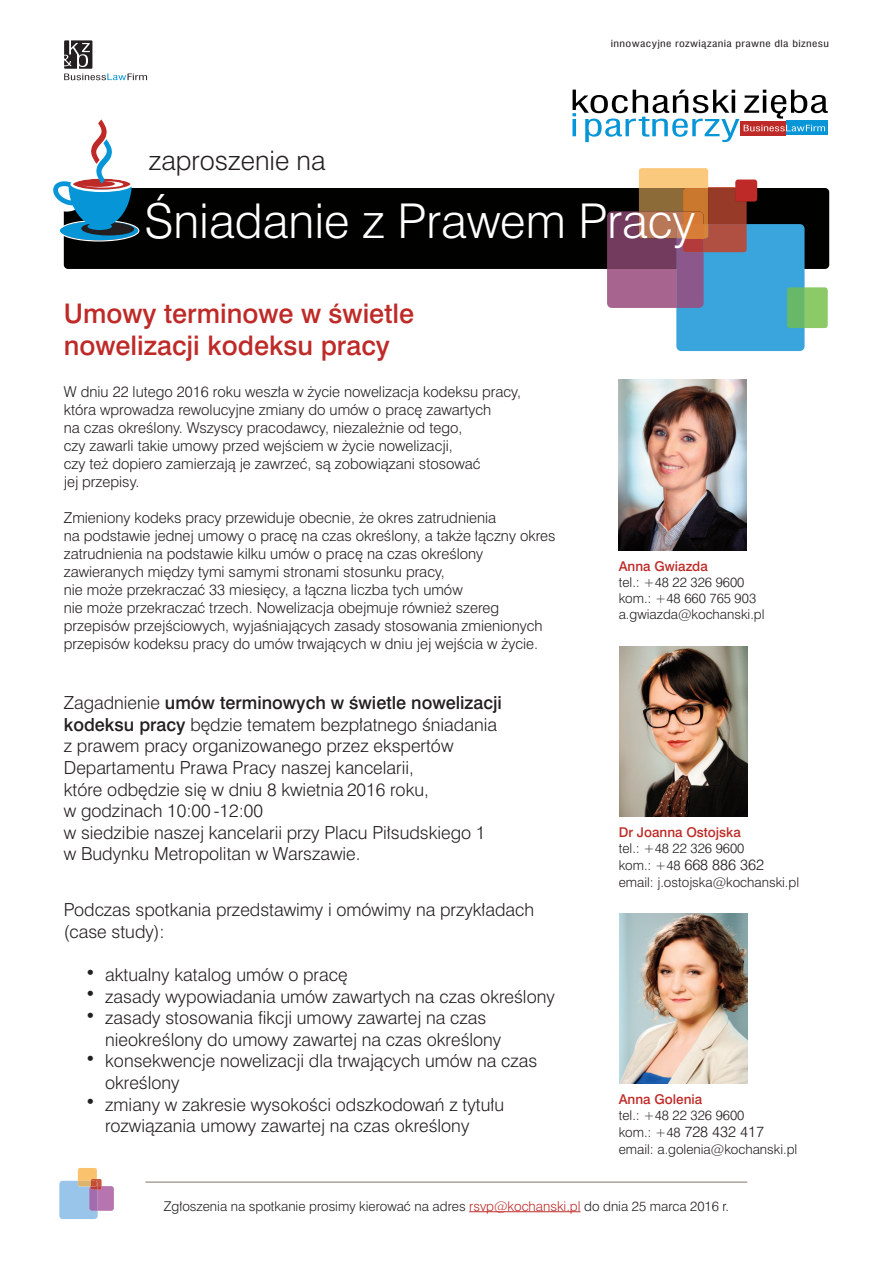
<style>
.page{position:relative;width:893px;height:1263px;background:#fff}
.page>*{position:absolute;margin:0;border:0;box-sizing:border-box;transform-origin:0 0}
.t1{font:48px "Swis 721 Lt EU";color:#fff}
.t2{font:27px/32.4px "Swis 721 Md EU";color:#be2a27}
.t3{font:27px "Swis 721 Lt EU";color:#231f20}
.t4{font:18px/21.6px "Swis 721 Lt EU";color:#231f20}
.t5{font:18px "Swis 721 Md EU";color:#231f20}
.t6{font:15px/18px "Swis 721 Lt EU";color:#231f20}
.t7{font:13.5px/16.2px "Swis 721 Lt EU";color:#231f20}
.t8{font:13.5px "Swis 721 Md EU";color:#be2a27}
.t9{font:9.6px "Swis 721 Cn EU";letter-spacing:.03em;color:#231f20;scale:1.25 1}
.s1{font-family:"Swis 721 Lt EU"}
.s2{font-family:"Swis 721 Md EU"}
.s3{font-size:13.5px}
.s4{color:#be2a27}
</style>
<div class="page">
<div style="left:64px;top:188px;width:765px;height:81px;background:#010100;border-radius:4px"></div>
<div style="left:735px;top:180px;width:22px;height:22px;background:#be2a27;border-radius:3px"></div>
<div style="left:676px;top:224px;width:128px;height:127px;background:#3aa5dd;border-radius:5px"></div>
<svg style="left:787px;top:287px;width:41px;height:41px;background:#7dc26b"></svg>
<svg style="left:607px;top:168px;width:140px;height:140px"></svg>
<div style="left:683px;top:224px;width:21px;height:14px;background:#d87d37"></div>
<svg style="left:64px;top:40px;width:83px;height:40px"></svg>
<img style="left:619px;top:380px;width:127px;height:170px">
<img style="left:619px;top:646px;width:128px;height:170px">
<img style="left:619px;top:913px;width:128px;height:170px">
<hr style="left:469px;top:1211px;width:112px;height:1px;background:#be2a27">
<svg style="left:59px;top:1168px;width:55px;height:51px"></svg>
<svg style="left:572px;top:90px;width:256px;height:52px"></svg>
<hr style="left:145px;top:1181px;width:602px;height:2px;background:#aba39b">
<svg style="left:53px;top:178px;width:86px;height:64px"></svg>
<h2 class="t3" style="left:149px;top:144px;width:178px">zaproszenie na</h2>
<p class="t9" style="left:611px;top:37px;width:176px">innowacyjne rozwiązania prawne dla biznesu</p>
<h1 class="t1" style="left:144px;top:192px;width:552px">Śniadanie z Prawem Pracy</h1>
<h2 class="t2" style="left:64px;top:299px;width:352px">Umowy terminowe w świetle nowelizacji kodeksu pracy</h2>
<p class="t6" style="left:64px;top:383px;width:459px">W dniu 22 lutego 2016 roku weszła w życie nowelizacja kodeksu pracy, która wprowadza rewolucyjne zmiany do umów o pracę zawartych<br>na czas określony. Wszyscy pracodawcy, niezależnie od tego,<br>czy zawarli takie umowy przed wejściem w życie nowelizacji,<br>czy też dopiero zamierzają je zawrzeć, są zobowiązani stosować<br>jej przepisy.</p>
<p class="t6" style="left:64px;top:509px;width:493px">Zmieniony kodeks pracy przewiduje obecnie, że okres zatrudnienia<br>na podstawie jednej umowy o pracę na czas określony, a także łączny okres zatrudnienia na podstawie kilku umów o pracę na czas określony zawieranych między tymi samymi stronami stosunku pracy,<br>nie może przekraczać 33 miesięcy, a łączna liczba tych umów<br>nie może przekraczać trzech. Nowelizacja obejmuje również szereg przepisów przejściowych, wyjaśniających zasady stosowania zmienionych przepisów kodeksu pracy do umów trwających w dniu jej wejścia w życie.</p>
<p class="t5" style="left:64px;top:692px;width:440px"><span class="s1">Zagadnienie</span> umów terminowych w świetle nowelizacji</p>
<p class="t4" style="left:64px;top:714px;width:435px"><span class="s2">kodeksu pracy</span> będzie tematem bezpłatnego śniadania z prawem pracy organizowanego przez ekspertów Departamentu Prawa Pracy naszej kancelarii,<br>które odbędzie się w dniu 8 kwietnia 2016 roku,<br>w godzinach 10:00 -12:00<br>w siedzibie naszej kancelarii przy Placu Piłsudskiego 1 w Budynku Metropolitan w Warszawie.</p>
<p class="t4" style="left:64px;top:899px;width:472px">Podczas spotkania przedstawimy i omówimy na przykładach (case study):</p>
<p class="t4" style="left:85px;top:964px;width:264px">• aktualny katalog umów o pracę</p>
<p class="t4" style="left:85px;top:986px;width:471px">• zasady wypowiadania umów zawartych na czas określony</p>
<p class="t4" style="left:105px;top:1007px;width:398px;text-indent:-20px">• zasady stosowania fikcji umowy zawartej na czas nieokreślony do umowy zawartej na czas określony</p>
<p class="t4" style="left:105px;top:1050px;width:434px;text-indent:-20px">• konsekwencje nowelizacji dla trwających umów na czas określony</p>
<p class="t4" style="left:105px;top:1094px;width:400px;text-indent:-20px">• zmiany w zakresie wysokości odszkodowań z tytułu rozwiązania umowy zawartej na czas określony</p>
<p class="t8" style="left:619px;top:557px;width:91px">Anna Gwiazda</p>
<p class="t7" style="left:619px;top:574px;width:147px">tel.: +48 22 326 9600 kom.: +48 660 765 903 a.gwiazda@kochanski.pl</p>
<p class="t8" style="left:619px;top:824px;width:124px">Dr Joanna Ostojska</p>
<p class="t7" style="left:619px;top:840px;width:127px">tel.: +48 22 326 9600</p>
<p class="t6" style="left:619px;top:856px;width:147px"><span class="s3">kom.: +48</span> 668 886 362</p>
<p class="t7" style="left:619px;top:875px;width:182px">email: j.ostojska@kochanski.pl</p>
<p class="t8" style="left:619px;top:1091px;width:85px">Anna Golenia</p>
<p class="t7" style="left:619px;top:1107px;width:127px">tel.: +48 22 326 9600</p>
<p class="t6" style="left:619px;top:1123px;width:147px"><span class="s3">kom.: +48</span> 728 432 417</p>
<p class="t7" style="left:619px;top:1142px;width:180px">email: a.golenia@kochanski.pl</p>
<p class="t7" style="left:164px;top:1198px;width:567px">Zgłoszenia na spotkanie prosimy kierować na adres <span class="s4">rsvp@kochanski.pl</span> do dnia 25 marca 2016 r.</p>
</div>
